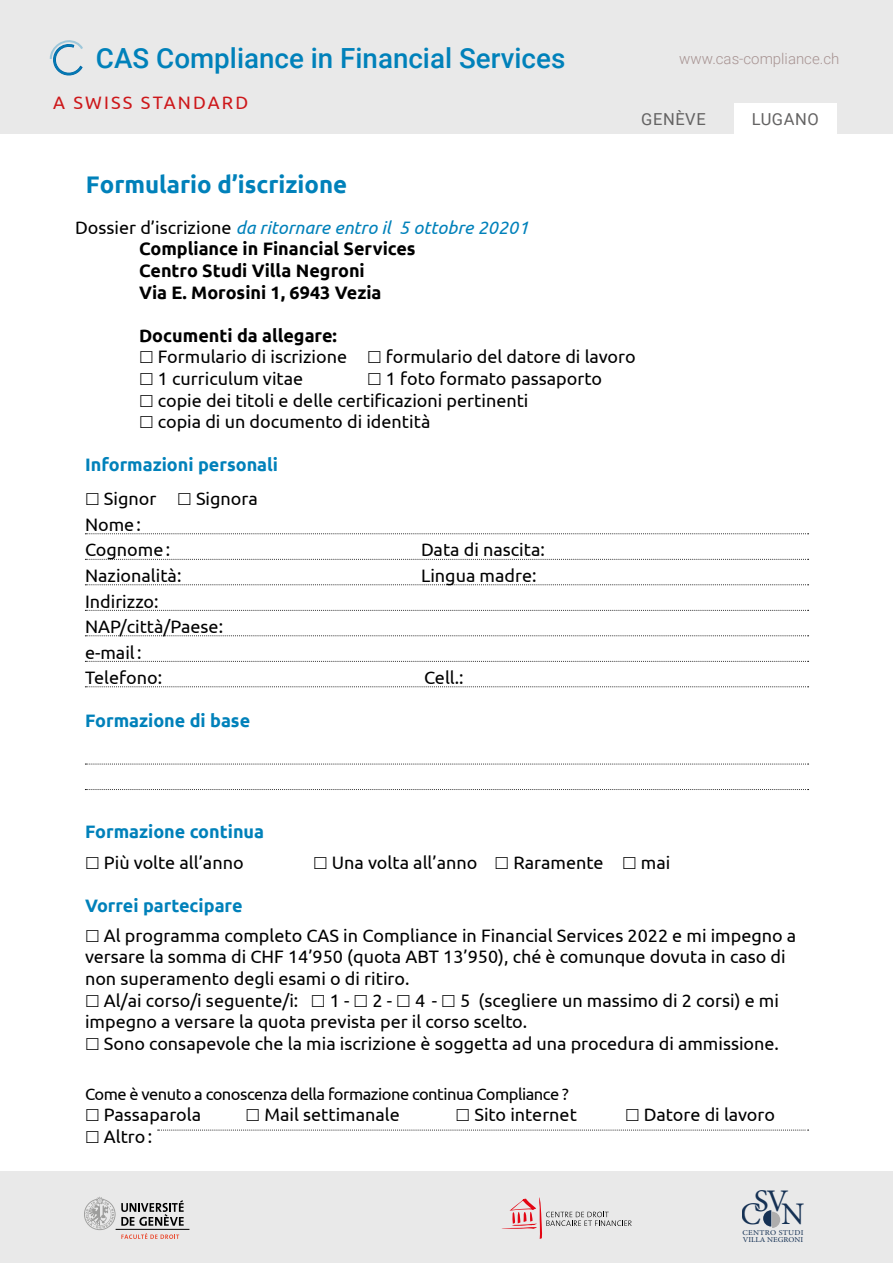
<style>
.page{position:relative;width:893px;height:1263px;background:#fff}
.page>*{position:absolute;margin:0;border:0;box-sizing:border-box;transform-origin:0 0}
.t1{font:31.5px "Minion Pro";color:#17365d}
.t2{font:500 27.75px "Roboto";color:#0081ba}
.t3{font:700 24px "Ubuntu";color:#0081ba}
.t4{font:18px/25.5px "Ubuntu";color:#000}
.t5{font:700 18px/21.6px "Ubuntu";color:#000}
.t6{font:700 18px "Ubuntu";color:#0081ba}
.t7{font:italic 18px "Ubuntu";color:#0081ba}
.t8{font:18px "Ubuntu";letter-spacing:.12em;color:#cd171a}
.t9{font:18px "Ubuntu";color:#000}
.t10{font:16.5px "Ubuntu";letter-spacing:-.03em;color:#000}
.t11{font:16.5px "Roboto";letter-spacing:.035em;color:#646363}
.t12{font:300 15px "Roboto";color:#a79392}
.t13{font:7.5px "Minion Pro";letter-spacing:.005em;color:#17365d;scale:1.09 1}
.t14{font:7.5px "Minion Pro";letter-spacing:.04em;color:#17365d;scale:1.1 1}
.s1{font-style:normal;color:#000}
.s2{font-style:inherit}
.s3{font-weight:700;color:#0081ba}
</style>
<div class="page">
<svg style="left:85px;top:533px;width:724px;height:1px"></svg>
<svg style="left:85px;top:559px;width:724px;height:1px"></svg>
<svg style="left:85px;top:584px;width:724px;height:1px"></svg>
<svg style="left:85px;top:610px;width:724px;height:1px"></svg>
<svg style="left:85px;top:635px;width:724px;height:1px"></svg>
<svg style="left:85px;top:661px;width:724px;height:1px"></svg>
<svg style="left:85px;top:686px;width:724px;height:1px"></svg>
<svg style="left:85px;top:764px;width:724px;height:1px"></svg>
<svg style="left:85px;top:789px;width:724px;height:1px"></svg>
<svg style="left:158px;top:1130px;width:651px;height:1px"></svg>
<div style="left:0;top:0;width:893px;height:134px;background:#e9e9e9"></div>
<div style="left:734px;top:104px;width:102px;height:30px;background:#fff"></div>
<svg style="left:50px;top:40px;width:33px;height:36px"></svg>
<div style="left:0;top:1172px;width:893px;height:91px;background:#e9e9e9"></div>
<hr style="left:116px;top:1229px;width:73px;height:1px;background:#000">
<svg style="left:84px;top:1196px;width:100px;height:43px"></svg>
<svg style="left:502px;top:1197px;width:130px;height:42px"></svg>
<svg style="left:763px;top:1210px;width:17px;height:18px"></svg>
<h2 class="t2" style="left:96px;top:38px;width:471px">CAS Compliance in Financial Services</h2>
<p class="t8" style="left:53px;top:92px;width:197px">A SWISS STANDARD</p>
<h3 class="t3" style="left:86px;top:170px;width:263px">Formulario d’iscrizione</h3>
<p class="t7" style="left:75px;top:216px;width:460px"><span class="s1">Dossier d’iscrizione</span> da ritornare entro il 5 ottobre 2020<span class="s2">1</span></p>
<p class="t12" style="left:679px;top:49px;width:161px">www.cas-compliance.ch</p>
<p class="t11" style="left:641px;top:108px;width:66px">GENÈVE</p>
<p class="t11" style="left:752px;top:108px;width:69px">LUGANO</p>
<p class="t5" style="left:139px;top:238px;width:278px">Compliance in Financial Services<br>Centro Studi Villa Negroni<br>Via E. Morosini 1, 6943 Vezia</p>
<p class="t5" style="left:139px;top:324px;width:199px">Documenti da allegare:</p>
<p class="t4" style="left:158px;top:344px;width:191px">Formulario di iscrizione</p>
<p class="t4" style="left:386px;top:344px;width:251px">formulario del datore di lavoro</p>
<p class="t4" style="left:158px;top:365px;width:147px">1 curriculum vitae</p>
<p class="t4" style="left:158px;top:367px;width:446px;line-height:21.6px;text-indent:228px">1 foto formato passaporto copie dei titoli e delle certificazioni pertinenti<br>copia di un documento di identità</p>
<p class="t6" style="left:85px;top:454px;width:195px">Informazioni personali</p>
<p class="t4" style="left:104px;top:486px;width:54px">Signor</p>
<p class="t4" style="left:196px;top:486px;width:63px">Signora</p>
<p class="t4" style="left:85px;top:511px;width:87px">Nome:<br>Cognome:</p>
<p class="t4" style="left:421px;top:537px;width:125px">Data di nascita:</p>
<p class="t4" style="left:85px;top:562px;width:98px">Nazionalità:</p>
<p class="t4" style="left:421px;top:562px;width:117px">Lingua madre:</p>
<p class="t4" style="left:85px;top:588px;width:140px">Indirizzo:<br>NAP/città/Paese: e-mail:<br>Telefono:</p>
<p class="t4" style="left:424px;top:664px;width:41px">Cell.:</p>
<p class="t6" style="left:85px;top:710px;width:167px">Formazione di base</p>
<p class="t6" style="left:85px;top:821px;width:181px">Formazione continua</p>
<p class="t4" style="left:104px;top:849px;width:141px">Più volte all’anno</p>
<p class="t4" style="left:332px;top:849px;width:147px">Una volta all’anno</p>
<p class="t4" style="left:513px;top:849px;width:92px">Raramente</p>
<p class="t4" style="left:641px;top:849px;width:31px">mai</p>
<p class="t4" style="left:104px;top:890px;width:694px;line-height:30.2px;text-indent:-19px"><span class="s3">Vorrei partecipare<br></span>Al programma completo CAS in Compliance in Financial Services 202<span class="s2">2</span> e mi impegno a</p>
<p class="t4" style="left:85px;top:944px;width:702px">versare la somma di CHF 14’950 (quota ABT 13’950), ché è comunque dovuta in caso di</p>
<p class="t4" style="left:85px;top:965px;width:326px">non superamento degli esami o di ritiro.</p>
<p class="t4" style="left:104px;top:987px;width:196px">Al/ai corso/i seguente/i:</p>
<p class="t9" style="left:330px;top:989px;width:21px">1<span class="s2">-</span></p>
<p class="t9" style="left:372px;top:989px;width:21px">2<span class="s2">-</span></p>
<p class="t9" style="left:415px;top:989px;width:23px">4 <span class="s2">-</span></p>
<p class="t4" style="left:85px;top:989px;width:695px;line-height:21.6px;text-indent:375px"><span class="s2">5</span> (scegliere un massimo di 2 corsi) e mi impegno a versare la quota prevista per il corso scelto.</p>
<p class="t4" style="left:104px;top:1030px;width:677px">Sono consapevole che la mia iscrizione è soggetta ad una procedura di ammissione.</p>
<p class="t10" style="left:85px;top:1084px;width:485px">Come è venuto a conoscenza della formazione continua Compliance ?</p>
<p class="t4" style="left:104px;top:1102px;width:99px">Passaparola</p>
<p class="t4" style="left:264px;top:1102px;width:137px">Mail settimanale</p>
<p class="t4" style="left:474px;top:1102px;width:104px">Sito internet</p>
<p class="t4" style="left:644px;top:1102px;width:133px">Datore di lavoro</p>
<p class="t4" style="left:104px;top:1123px;width:50px">Altro:</p>
<h1 class="t1" style="left:741px;top:1180px;width:49px">CSV</h1>
<p class="t14" style="left:742px;top:1228px;width:57px">CENTRO STUDI</p>
<h1 class="t1" style="left:781px;top:1193px;width:25px">N</h1>
<p class="t13" style="left:743px;top:1234px;width:57px">VILLA NEGRONI</p>
</div>
